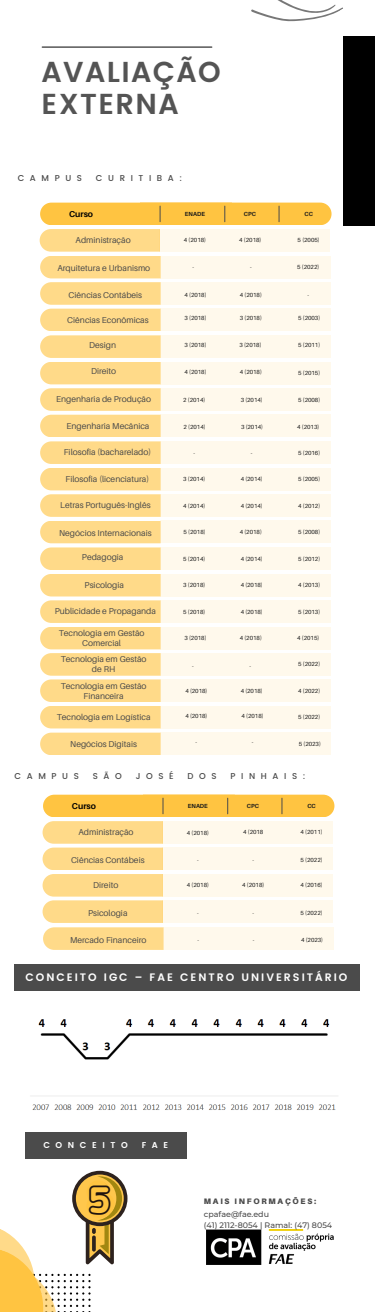
<style>
.page{position:relative;width:375px;height:1312px;background:#fff}
.page>*{position:absolute;margin:0;border:0;box-sizing:border-box;transform-origin:0 0}
.t1{font:34.31px "Mty Sousyoku Li Mr Jis W6";color:#1f140f}
.t2{font:600 28.81px/31.9px "Poppins";letter-spacing:.05em;color:#545454}
.t3{font:600 10.81px "Poppins";letter-spacing:.185em;color:#fff}
.t4{font:500 8.56px "Poppins";letter-spacing:.66em;color:#4b4b4b}
.t5{font:600 8.56px "Poppins";letter-spacing:.66em;color:#fff}
.t6{font:8.5px/10.1px "Aileron";color:#4b4b4b;text-align:center}
.t7{font:700 8.5px "Aileron";color:#000}
.t8{font:500 7.94px/11.1px "Montserrat";color:#4b4b4b}
.t9{font:900 7.94px "Aileron";letter-spacing:.22em;color:#4b4b4b}
.t10{font:5.88px "Aileron";color:#191919}
.t11{font:700 5.88px "Aileron";color:#191919}
</style>
<div class="page">
<hr style="left:42px;top:46px;width:170px;height:2px;background:#4b4b4b">
<div style="left:344px;top:36px;width:31px;height:189px;background:#000"></div>
<svg style="left:251px;top:0;width:93px;height:52px"></svg>
<img style="left:207px;top:1229px;width:127px;height:35px">
<svg style="left:0;top:1170px;width:127px;height:141px"></svg>
<div style="left:25px;top:1131px;width:162px;height:27px;background:#4b4b4b"></div>
<div style="left:14px;top:964px;width:346px;height:27px;background:#4b4b4b"></div>
<img style="left:38px;top:1019px;width:292px;height:41px">
<img style="left:32px;top:1104px;width:304px;height:6px">
<svg style="left:40px;top:202px;width:292px;height:553px;background:#feedc7"></svg>
<svg style="left:43px;top:794px;width:291px;height:155px;background:#fee7b4"></svg>
<div style="left:163px;top:927px;width:170px;height:22px;background:#fff9ec"></div>
<h4 class="t2" style="left:42px;top:56px;width:181px">AVALIAÇÃO<br>EXTERNA</h4>
<h6 class="t4" style="left:18px;top:173px;width:66px">CAMPUS</h6>
<h6 class="t4" style="left:96px;top:173px;width:88px">CURITIBA:</h6>
<h6 class="t7" style="left:69px;top:208px;width:26px">Curso</h6>
<h6 class="t6" style="left:76px;top:235px;width:57px">Administração</h6>
<p class="t11" style="left:185px;top:210px;width:22px">ENADE</p>
<p class="t11" style="left:244px;top:210px;width:14px">CPC</p>
<h5 class="t11" style="left:304px;top:210px;width:10px">CC</h5>
<p class="t10" style="left:184px;top:237px;width:24px">4 (2018)</p>
<p class="t10" style="left:298px;top:236px;width:24px">5 (2005)</p>
<p class="t10" style="left:239px;top:236px;width:24px">4 (2018)</p>
<h5 class="t6" style="left:57px;top:263px;width:94px">Arquitetura e Urbanismo</h5>
<p class="t10" style="left:193px;top:263px;width:3px">-</p>
<p class="t10" style="left:250px;top:263px;width:3px">-</p>
<p class="t10" style="left:297px;top:263px;width:24px">5 (2022)</p>
<h5 class="t6" style="left:69px;top:289px;width:75px">Ciências Contábeis</h5>
<p class="t6" style="left:67px;top:314px;width:83px">Ciências Econômicas</p>
<h5 class="t6" style="left:89px;top:339px;width:28px">Design</h5>
<p class="t6" style="left:91px;top:366px;width:27px">Direito</p>
<p class="t6" style="left:56px;top:394px;width:96px">Engenharia de Produção</p>
<p class="t6" style="left:66px;top:420px;width:85px">Engenharia Mecânica</p>
<h5 class="t6" style="left:64px;top:447px;width:89px">Filosofia (bacharelado)</h5>
<p class="t6" style="left:66px;top:473px;width:85px">Filosofia (licenciatura)</p>
<p class="t6" style="left:60px;top:500px;width:92px">Letras Português-Inglês</p>
<p class="t6" style="left:59px;top:528px;width:94px">Negócios Internacionais</p>
<p class="t6" style="left:82px;top:551px;width:43px">Pedagogia</p>
<p class="t6" style="left:85px;top:579px;width:41px">Psicologia</p>
<p class="t6" style="left:55px;top:606px;width:103px">Publicidade e Propaganda</p>
<h5 class="t6" style="left:59px;top:627px;width:87px">Tecnologia em Gestão<br>Comercial</h5>
<p class="t10" style="left:184px;top:291px;width:24px">4 (2018)</p>
<h5 class="t10" style="left:240px;top:291px;width:24px">4 (2018)</h5>
<p class="t10" style="left:184px;top:314px;width:24px">3 (2018)</p>
<p class="t10" style="left:240px;top:314px;width:24px">3 (2018)</p>
<p class="t10" style="left:298px;top:314px;width:24px">5 (2003)</p>
<h5 class="t10" style="left:184px;top:341px;width:24px">3 (2018)</h5>
<p class="t10" style="left:239px;top:341px;width:24px">3 (2018)</p>
<p class="t10" style="left:298px;top:341px;width:24px">5 (2011)</p>
<p class="t10" style="left:307px;top:291px;width:3px">-</p>
<h5 class="t10" style="left:184px;top:368px;width:24px">4 (2018)</h5>
<p class="t10" style="left:240px;top:368px;width:24px">4 (2018)</p>
<h5 class="t10" style="left:183px;top:396px;width:24px">2 (2014)</h5>
<p class="t10" style="left:241px;top:396px;width:24px">3 (2014)</p>
<p class="t10" style="left:298px;top:369px;width:24px">5 (2015)</p>
<p class="t10" style="left:298px;top:396px;width:24px">5 (2008)</p>
<p class="t10" style="left:184px;top:424px;width:24px">2 (2014)</p>
<p class="t10" style="left:241px;top:424px;width:24px">3 (2014)</p>
<h5 class="t10" style="left:297px;top:424px;width:24px">4 (2013)</h5>
<p class="t10" style="left:183px;top:475px;width:24px">3 (2014)</p>
<p class="t10" style="left:183px;top:502px;width:24px">4 (2014)</p>
<h5 class="t10" style="left:241px;top:475px;width:24px">4 (2014)</h5>
<p class="t10" style="left:241px;top:502px;width:24px">4 (2014)</p>
<p class="t10" style="left:298px;top:449px;width:24px">5 (2016)</p>
<p class="t10" style="left:298px;top:475px;width:24px">5 (2005)</p>
<h5 class="t10" style="left:298px;top:502px;width:24px">4 (2012)</h5>
<p class="t10" style="left:184px;top:528px;width:24px">5 (2018)</p>
<p class="t10" style="left:240px;top:528px;width:24px">4 (2018)</p>
<p class="t10" style="left:298px;top:528px;width:24px">5 (2008)</p>
<p class="t10" style="left:183px;top:555px;width:24px">5 (2014)</p>
<p class="t10" style="left:183px;top:581px;width:24px">3 (2018)</p>
<p class="t10" style="left:183px;top:608px;width:24px">5 (2018)</p>
<h5 class="t10" style="left:241px;top:555px;width:24px">4 (2014)</h5>
<p class="t10" style="left:241px;top:581px;width:24px">4 (2018)</p>
<p class="t10" style="left:241px;top:608px;width:24px">4 (2018)</p>
<p class="t10" style="left:298px;top:555px;width:24px">5 (2012)</p>
<h5 class="t10" style="left:298px;top:581px;width:24px">4 (2013)</h5>
<p class="t10" style="left:298px;top:608px;width:24px">5 (2013)</p>
<p class="t10" style="left:184px;top:634px;width:24px">3 (2018)</p>
<h4 class="t10" style="left:240px;top:634px;width:24px">4 (2018)</h4>
<h6 class="t10" style="left:297px;top:634px;width:24px">4 (2015)</h6>
<p class="t6" style="left:61px;top:653px;width:87px">Tecnologia em Gestão de RH</p>
<p class="t10" style="left:298px;top:660px;width:24px">5 (2022)</p>
<p class="t6" style="left:61px;top:680px;width:87px">Tecnologia em Gestão<br>Financeira</p>
<p class="t6" style="left:57px;top:711px;width:95px">Tecnologia em Logística</p>
<p class="t10" style="left:185px;top:687px;width:24px">4 (2018)</p>
<h5 class="t10" style="left:241px;top:687px;width:24px">4 (2018)</h5>
<p class="t10" style="left:298px;top:687px;width:24px">4 (2022)</p>
<h6 class="t10" style="left:185px;top:712px;width:24px">4 (2018)</h6>
<h6 class="t10" style="left:242px;top:712px;width:24px">4 (2018)</h6>
<h5 class="t10" style="left:298px;top:713px;width:24px">5 (2022)</h5>
<p class="t6" style="left:70px;top:738px;width:68px">Negócios Digitais</p>
<p class="t10" style="left:196px;top:738px;width:3px">-</p>
<h2 class="t10" style="left:252px;top:738px;width:3px">-</h2>
<p class="t10" style="left:299px;top:740px;width:24px">5 (2023)</p>
<p class="t4" style="left:15px;top:770px;width:66px">CAMPUS</p>
<p class="t4" style="left:93px;top:770px;width:31px">SÃO</p>
<p class="t4" style="left:136px;top:770px;width:40px">JOSÉ</p>
<p class="t4" style="left:188px;top:770px;width:31px">DOS</p>
<p class="t4" style="left:231px;top:770px;width:76px">PINHAIS:</p>
<p class="t7" style="left:72px;top:800px;width:26px">Curso</p>
<p class="t6" style="left:79px;top:826px;width:57px">Administração</p>
<h5 class="t6" style="left:71px;top:854px;width:75px">Ciências Contábeis</h5>
<p class="t6" style="left:93px;top:879px;width:27px">Direito</p>
<h5 class="t11" style="left:188px;top:802px;width:22px">ENADE</h5>
<p class="t11" style="left:247px;top:802px;width:14px">CPC</p>
<p class="t11" style="left:307px;top:802px;width:10px">CC</p>
<p class="t10" style="left:243px;top:828px;width:22px">4 (2018</p>
<h5 class="t10" style="left:197px;top:856px;width:3px">-</h5>
<p class="t10" style="left:252px;top:856px;width:3px">-</p>
<p class="t10" style="left:187px;top:881px;width:24px">4 (2018)</p>
<p class="t10" style="left:242px;top:881px;width:24px">4 (2018)</p>
<h5 class="t10" style="left:301px;top:881px;width:24px">4 (2016)</h5>
<p class="t10" style="left:187px;top:828px;width:24px">4 (2018)</p>
<p class="t10" style="left:301px;top:828px;width:24px">4 (2011)</p>
<h5 class="t10" style="left:301px;top:856px;width:24px">5 (2022)</h5>
<p class="t6" style="left:88px;top:907px;width:41px">Psicologia</p>
<p class="t10" style="left:197px;top:909px;width:3px">-</p>
<p class="t10" style="left:252px;top:909px;width:3px">-</p>
<h5 class="t10" style="left:301px;top:909px;width:24px">5 (2022)</h5>
<p class="t6" style="left:70px;top:934px;width:78px">Mercado Financeiro</p>
<p class="t10" style="left:198px;top:936px;width:3px">-</p>
<p class="t10" style="left:253px;top:936px;width:3px">-</p>
<p class="t10" style="left:301px;top:936px;width:24px">4 (2023)</p>
<p class="t3" style="left:26px;top:970px;width:323px">CONCEITO IGC – FAE CENTRO UNIVERSITÁRIO</p>
<p class="t5" style="left:43px;top:1139px;width:86px">CONCEITO</p>
<p class="t5" style="left:142px;top:1139px;width:28px">FAE</p>
<p class="t1" style="left:87px;top:1182px;width:27px">5</p>
<p class="t9" style="left:204px;top:1196px;width:114px">MAIS INFORMAÇÕES:</p>
<h3 class="t8" style="left:204px;top:1208px;width:130px">cpafae@fae.edu<br>(41) 2112-8054 | Ramal: (47) 8054</h3>
</div>
